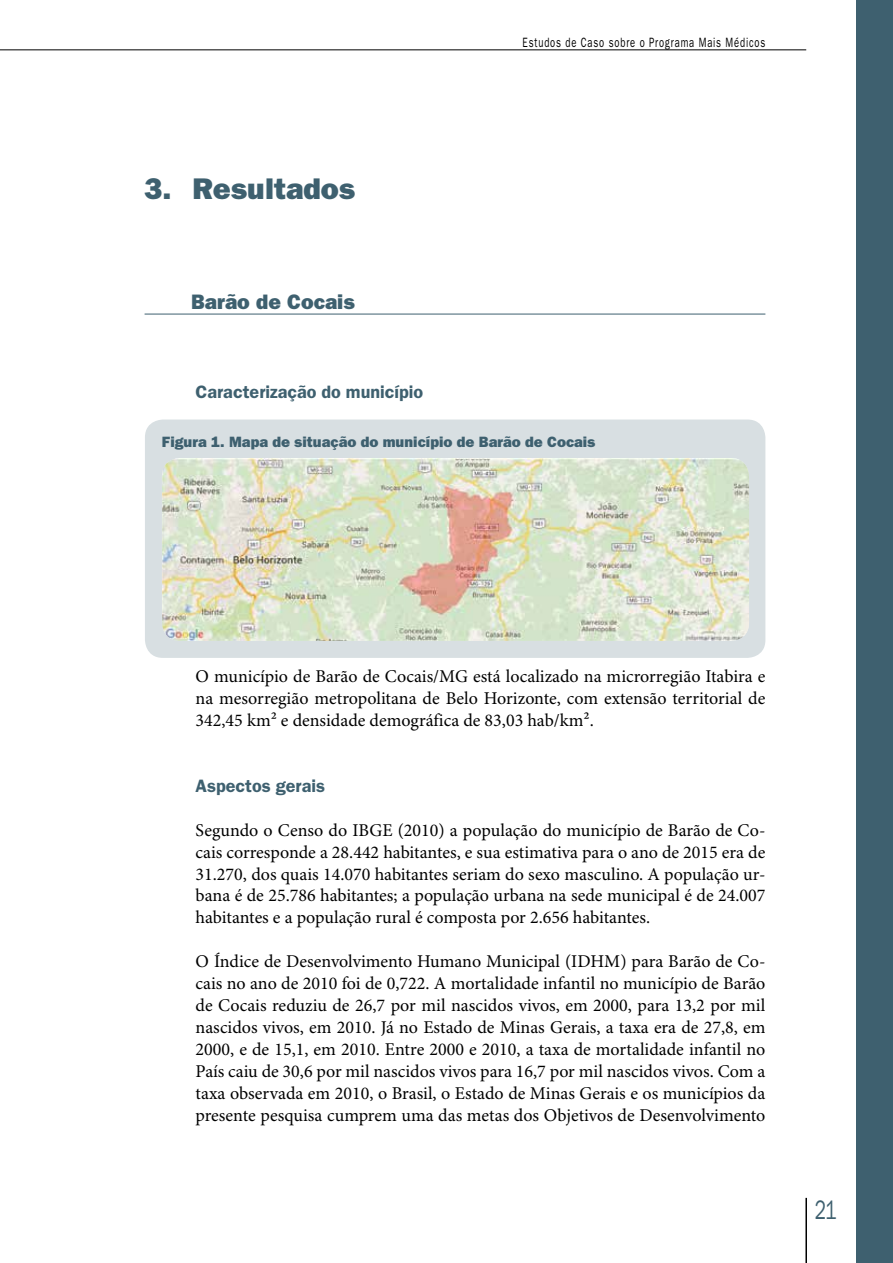
<style>
.page{position:relative;width:893px;height:1263px;background:#fff}
.page>*{position:absolute;margin:0;border:0;box-sizing:border-box;transform-origin:0 0}
.t1{font:30px "ITC Franklin Gothic Std Hvy";color:#3e606f}
.t2{font:27px "ITC Franklin Gothic Std";color:#3e606f;scale:.7 1}
.t3{font:21px "ITC Franklin Gothic Std Hvy";color:#3e606f}
.t4{font:18px/21.9px "Minion Pro";color:#000;text-align:justify}
.t5{font:600 18px "ITC Franklin Gothic Std";color:#3e606f}
.t6{font:15px "ITC Franklin Gothic Std Hvy";color:#3e606f}
.t7{font:13.5px "ITC Franklin Gothic Std";letter-spacing:.09em;color:#000;scale:.7 1}
</style>
<div class="page">
<hr style="left:805px;top:1198px;width:2px;height:65px;background:#000">
<div style="left:856px;top:0;width:37px;height:1263px;background:#3e606f"></div>
<hr style="left:0;top:50px;width:806px;height:1px;background:#000">
<hr style="left:145px;top:314px;width:620px;height:1px;background:#3e606f">
<div style="left:145px;top:419px;width:620px;height:239px;background:#d8dfe2;border-radius:18px"></div>
<img style="left:162px;top:458px;width:587px;height:183px">
<h1 class="t1" style="left:145px;top:171px;width:212px">3. Resultados</h1>
<p class="t3" style="left:191px;top:290px;width:165px">Barão de Cocais</p>
<p class="t5" style="left:196px;top:381px;width:229px">Caracterização do município</p>
<p class="t7" style="left:523px;top:34px;width:348px">Estudos de Caso sobre o Programa Mais Médicos</p>
<p class="t6" style="left:162px;top:433px;width:435px">Figura 1. Mapa de situação do município de Barão de Cocais</p>
<p class="t4" style="left:196px;top:666px;width:571px">O município de Barão de Cocais/MG está localizado na microrregião Itabira e na mesorregião metropolitana de Belo Horizonte, com extensão territorial de 342,45 km² e densidade demográfica de 83,03 hab/km².</p>
<p class="t5" style="left:196px;top:775px;width:131px">Aspectos gerais</p>
<p class="t4" style="left:196px;top:820px;width:571px">Segundo o Censo do IBGE (2010) a população do município de Barão de Co&shy;cais corresponde a 28.442 habitantes, e sua estimativa para o ano de 2015 era de 31.270, dos quais 14.070 habitantes seriam do sexo masculino. A população ur&shy;bana é de 25.786 habitantes; a população urbana na sede municipal é de 24.007 habitantes e a população rural é composta por 2.656 habitantes.</p>
<p class="t4" style="left:196px;top:951px;width:571px">O Índice de Desenvolvimento Humano Municipal (IDHM) para Barão de Co&shy;cais no ano de 2010 foi de 0,722. A mortalidade infantil no município de Barão de Cocais reduziu de 26,7 por mil nascidos vivos, em 2000, para 13,2 por mil nascidos vivos, em 2010. Já no Estado de Minas Gerais, a taxa era de 27,8, em 2000, e de 15,1, em 2010. Entre 2000 e 2010, a taxa de mortalidade infantil no País caiu de 30,6 por mil nascidos vivos para 16,7 por mil nascidos vivos. Com a taxa observada em 2010, o Brasil, o Estado de Minas Gerais e os municípios da presente pesquisa cumprem uma das metas dos Objetivos de Desenvolvimento</p>
<h2 class="t2" style="left:815px;top:1195px;width:33px">21</h2>
</div>
